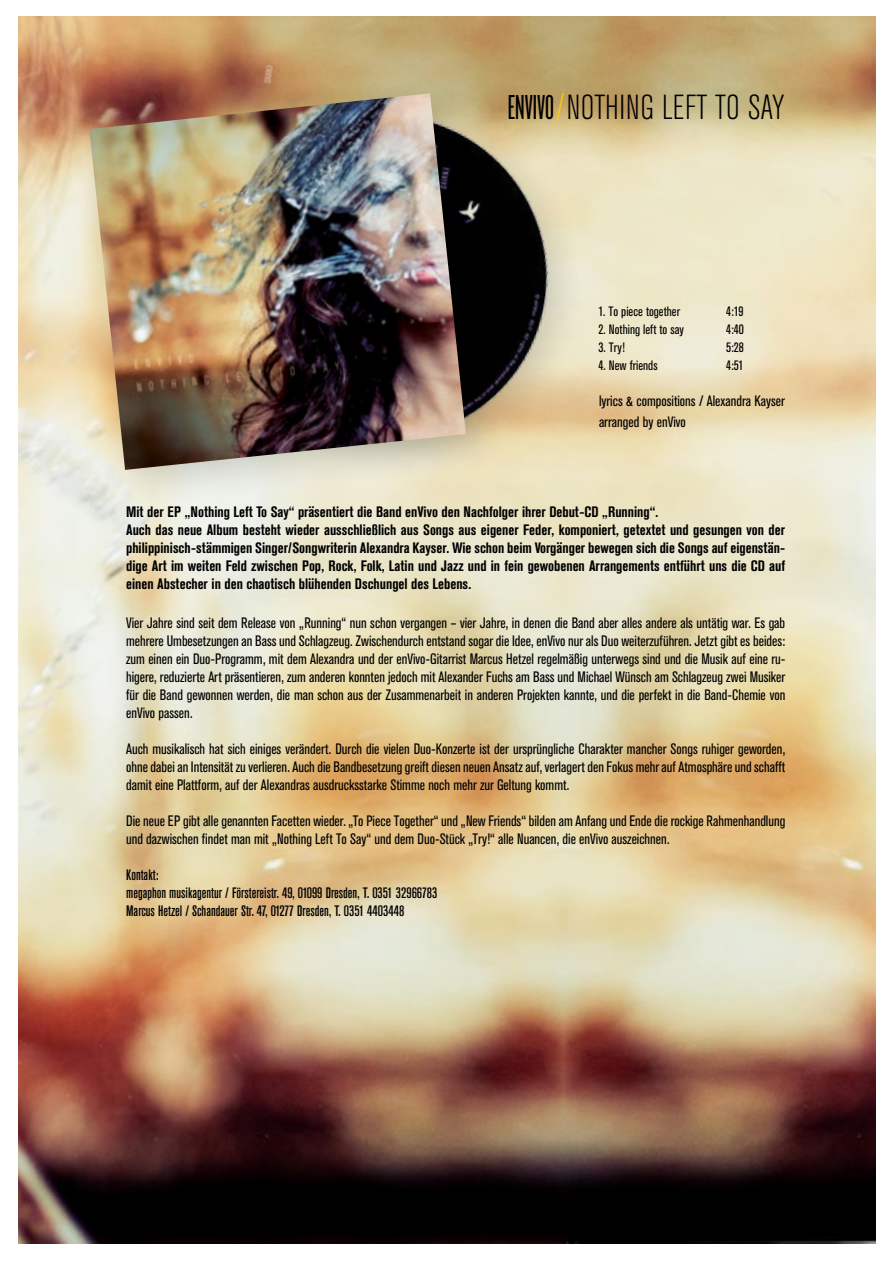
<style>
.page{position:relative;width:893px;height:1263px;background:#fff}
.page>*{position:absolute;margin:0;border:0;box-sizing:border-box;transform-origin:0 0}
.t1{font:300 34.5px "Akzidenz Grotesk Condensed BQ";letter-spacing:.005em;color:#000}
.t2{font:15px/18px "Akzidenz Grotesk Condensed BQ";color:#000;text-align:justify}
.t3{font:700 15px/18px "Akzidenz Grotesk Condensed BQ";color:#000}
.t4{font:500 15px/18px "Akzidenz Grotesk Condensed BQ";color:#000}
.t5{font:13.5px "Akzidenz Grotesk Condensed BQ";color:#000}
.s1{font-family:"Knockout HTF26 Junior Flyweight";font-weight:400;font-size:36px}
.s2{font-family:"Knockout HTF26 Junior Flyweight";font-weight:400;font-size:36px;color:#ffd300}
</style>
<div class="page">
<img style="left:19px;top:17px;width:856px;height:1227px">
<img style="left:177px;top:56px;width:430px;height:437px">
<div style="left:70px;top:73px;width:438px;height:438px;background:#000;opacity:.15"></div>
<img style="left:89px;top:93px;width:377px;height:377px">
<h1 class="t1" style="left:508px;top:89px;width:278px"><span class="s1">ENVIVO</span> <span class="s2">/</span>NOTHING LEFT TO SAY</h1>
<p class="t5" style="left:598px;top:304px;width:83px">1. To piece together</p>
<p class="t5" style="left:726px;top:304px;width:19px">4:19</p>
<p class="t5" style="left:598px;top:322px;width:87px">2. Nothing left to say</p>
<p class="t5" style="left:726px;top:322px;width:19px">4:40</p>
<p class="t5" style="left:598px;top:340px;width:28px">3. Try!</p>
<p class="t5" style="left:726px;top:340px;width:19px">5:28</p>
<p class="t5" style="left:598px;top:358px;width:61px">4. New friends</p>
<p class="t5" style="left:726px;top:358px;width:19px">4:51</p>
<p class="t2" style="left:599px;top:390px;width:187px;line-height:21px">lyrics &amp; compositions / Alexandra Kayser arranged by enVivo</p>
<p class="t3" style="left:126px;top:503px;width:661px">Mit der EP „Nothing Left To Say“ präsentiert die Band enVivo den Nachfolger ihrer Debut-CD „Running“.<br>Auch das neue Album besteht wieder ausschließlich aus Songs aus eigener Feder, komponiert, getextet und gesungen von der philippinisch-stämmigen Singer/Songwriterin Alexandra Kayser. Wie schon beim Vorgänger bewegen sich die Songs auf eigenstän&shy;dige Art im weiten Feld zwischen Pop, Rock, Folk, Latin und Jazz und in fein gewobenen Arrangements entführt uns die CD auf einen Abstecher in den chaotisch blühenden Dschungel des Lebens.</p>
<p class="t2" style="left:126px;top:614px;width:661px">Vier Jahre sind seit dem Release von „Running“ nun schon vergangen – vier Jahre, in denen die Band aber alles andere als untätig war. Es gab mehrere Umbesetzungen an Bass und Schlagzeug. Zwischendurch entstand sogar die Idee, enVivo nur als Duo weiterzuführen. Jetzt gibt es beides: zum einen ein Duo-Programm, mit dem Alexandra und der enVivo-Gitarrist Marcus Hetzel regelmäßig unterwegs sind und die Musik auf eine ru&shy;higere, reduzierte Art präsentieren, zum anderen konnten jedoch mit Alexander Fuchs am Bass und Michael Wünsch am Schlagzeug zwei Musiker für die Band gewonnen werden, die man schon aus der Zusammenarbeit in anderen Projekten kannte, und die perfekt in die Band-Chemie von enVivo passen.</p>
<p class="t2" style="left:126px;top:740px;width:661px">Auch musikalisch hat sich einiges verändert. Durch die vielen Duo-Konzerte ist der ursprüngliche Charakter mancher Songs ruhiger geworden, ohne dabei an Intensität zu verlieren. Auch die Bandbesetzung greift diesen neuen Ansatz auf, verlagert den Fokus mehr auf Atmosphäre und schafft damit eine Plattform, auf der Alexandras ausdrucksstarke Stimme noch mehr zur Geltung kommt.</p>
<p class="t2" style="left:126px;top:812px;width:661px">Die neue EP gibt alle genannten Facetten wieder. „To Piece Together“ und „New Friends“ bilden am Anfang und Ende die rockige Rahmenhandlung und dazwischen findet man mit „Nothing Left To Say“ und dem Duo-Stück „Try!“ alle Nuancen, die enVivo auszeichnen.</p>
<p class="t4" style="left:126px;top:866px;width:313px">Kontakt:<br>megaphon musikagentur / Förstereistr. 49, 01099 Dresden, T. 0351 32966783<br>Marcus Hetzel / Schandauer Str. 47, 01277 Dresden, T. 0351 4403448</p>
</div>
